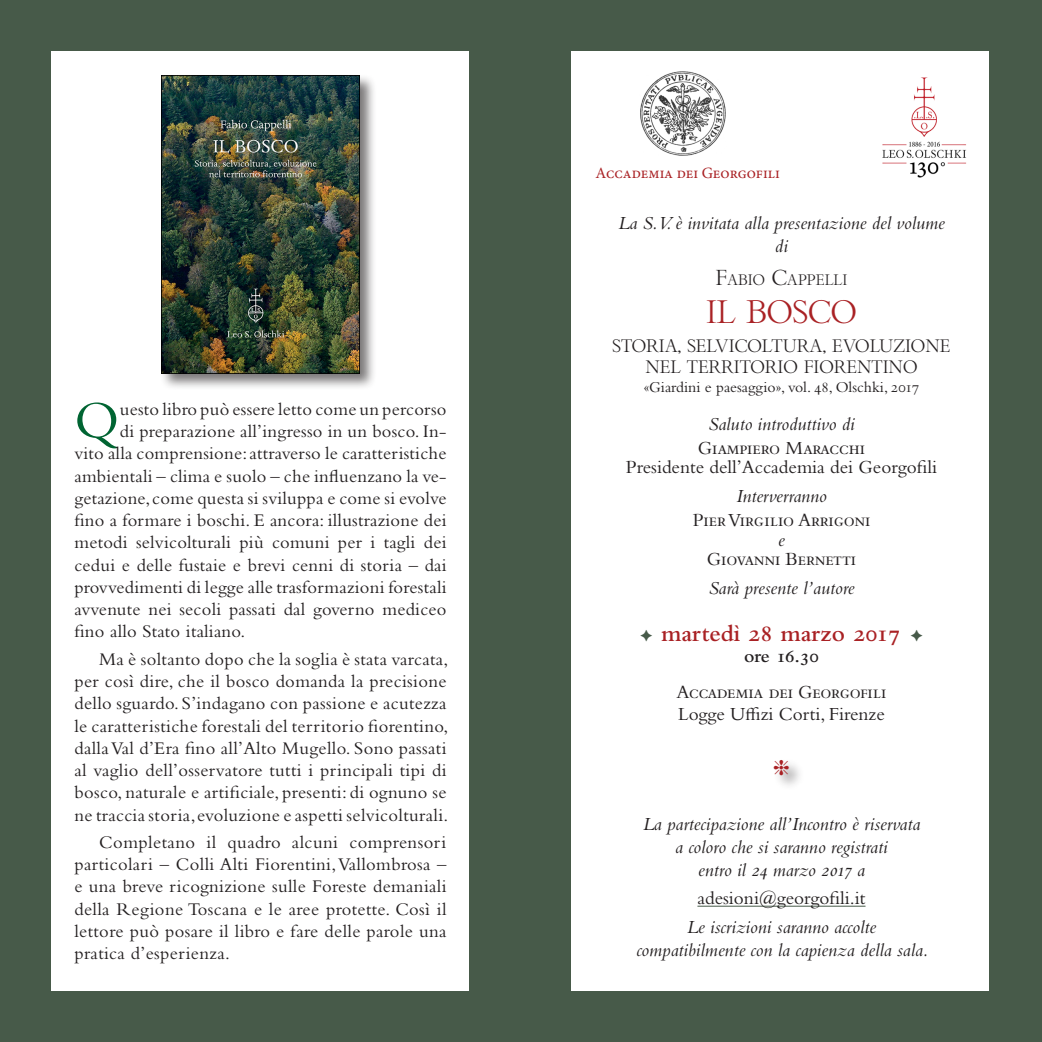
<style>
.page{position:relative;width:1042px;height:1042px;background:#475a49}
.page>*{position:absolute;margin:0;border:0;box-sizing:border-box;transform-origin:0 0}
._5_testo{font:54.43px "Bembo Std";color:#006432}
._2_titolo{font:31.5px "Bembo Titling MT Std";color:#a92124}
._8_Prezzo_e_Isbn{font:600 24.5px "Bembo Std";color:#a92124}
.Normale{font:italic 19.25px/23.1px "Bembo Std";color:#231f20;text-align:center}
.Normale-2{font:19.25px "Bembo Std";color:#231f20}
.Normale-3{font:19.25px "Bembo Std";letter-spacing:-.02em;color:#231f20}
._8_Prezzo_e_Isbn-2{font:600 19.25px "Bembo Std";letter-spacing:-.01em;color:#231f20}
._5_testo-2{font:18.55px/22.2px "Bembo Std";letter-spacing:.02em;color:#231f20;text-align:justify}
.Normale-4{font:17.5px/21px "Bembo Titling MT Std";color:#231f20;text-align:center}
.Normale-5{font:15.75px "Bembo Std";color:#231f20}
.t1{font:15.75px "Minion Pro";color:#a92124}
._1_autore{font:14.7px "Bembo Titling MT Std";color:#231f20}
.s1{font-size:21px}
.s2{color:#475a49}
</style>
<div class="page">
<div style="left:570px;top:51px;width:418px;height:940px;background:#fff"></div>
<div style="left:52px;top:51px;width:417px;height:940px;background:#fff"></div>
<div style="left:772px;top:758px;width:33px;height:33px;background:#231f20;opacity:.6"></div>
<img style="left:882px;top:77px;width:84px;height:101px">
<div style="left:159px;top:74px;width:217px;height:316px;background:#231f20;opacity:.6"></div>
<img style="left:161px;top:76px;width:199px;height:297px">
<img style="left:640px;top:71px;width:86px;height:84px">
<hr style="left:697px;top:906px;width:168px;height:1px;background:#475a49">
<svg style="left:774px;top:760px;width:15px;height:15px"></svg>
<p class="_5_testo" style="left:74px;top:388px;width:46px">Q</p>
<p class="_5_testo-2" style="left:120px;top:397px;width:328px">uesto libro può essere letto come un percorso</p>
<p class="_5_testo-2" style="left:120px;top:420px;width:328px">di preparazione all’ingresso in un bosco. In-</p>
<p class="_5_testo-2" style="left:74px;top:442px;width:374px">vito alla comprensione: attraverso le caratteristiche</p>
<p class="_5_testo-2" style="left:74px;top:464px;width:374px">ambientali – clima e suolo – che influenzano la ve-</p>
<p class="_5_testo-2" style="left:74px;top:487px;width:374px">getazione, come questa si sviluppa e come si evolve</p>
<p class="_5_testo-2" style="left:74px;top:509px;width:374px">fino a formare i boschi. E ancora: illustrazione dei</p>
<p class="_5_testo-2" style="left:74px;top:531px;width:374px">metodi selvicolturali più comuni per i tagli dei</p>
<p class="_5_testo-2" style="left:74px;top:553px;width:374px">cedui e delle fustaie e brevi cenni di storia – dai</p>
<p class="_5_testo-2" style="left:74px;top:576px;width:374px">provvedimenti di legge alle trasformazioni forestali</p>
<p class="_5_testo-2" style="left:74px;top:598px;width:374px">avvenute nei secoli passati dal governo mediceo</p>
<p class="_5_testo-2" style="left:74px;top:620px;width:172px">fino allo Stato italiano.</p>
<p class="_5_testo-2" style="left:74px;top:647px;width:375px;text-indent:25px">Ma è soltanto dopo che la soglia è stata varcata, per così dire, che il bosco domanda la precisione dello sguardo. S’indagano con passione e acutezza le caratteristiche forestali del territorio fiorentino, dalla Val d’Era fino all’Alto Mugello. Sono passati al vaglio dell’osservatore tutti i principali tipi di bosco, naturale e artificiale, presenti: di ognuno se ne traccia storia, evoluzione e aspetti selvicolturali.</p>
<p class="_5_testo-2" style="left:74px;top:830px;width:374px;text-indent:25px">Completano il quadro alcuni comprensori particolari – Colli Alti Fiorentini, Vallombrosa – e una breve ricognizione sulle Foreste demaniali della Regione Toscana e le aree protette. Così il lettore può posare il libro e fare delle parole una pratica d’esperienza.</p>
<p class="t1" style="left:595px;top:162px;width:186px">Accademia dei Georgofili</p>
<p class="Normale" style="left:618px;top:211px;width:328px">La S.V. è invitata alla presentazione del volume</p>
<p class="Normale" style="left:775px;top:234px;width:15px">di</p>
<p class="_1_autore" style="left:715px;top:270px;width:133px"><span class="s1">F</span>ABIO <span class="s1">C</span>APPELLI</p>
<p class="_2_titolo" style="left:706px;top:293px;width:152px">IL BOSCO</p>
<p class="Normale-4" style="left:612px;top:335px;width:339px">STORIA, SELVICOLTURA, EVOLUZIONE<br>NEL TERRITORIO FIORENTINO</p>
<p class="Normale-5" style="left:644px;top:377px;width:277px">«Giardini e paesaggio», vol. 48, Olschki, 2017</p>
<p class="Normale" style="left:708px;top:411px;width:148px">Saluto introduttivo di</p>
<p class="Normale-2" style="left:698px;top:436px;width:169px">Giampiero Maracchi</p>
<p class="Normale-2" style="left:626px;top:456px;width:313px">Presidente dell’Accademia dei Georgofili</p>
<p class="Normale" style="left:736px;top:484px;width:92px">Interverranno</p>
<p class="Normale-2" style="left:693px;top:509px;width:179px">Pier Virgilio Arrigoni</p>
<p class="Normale" style="left:778px;top:528px;width:8px">e</p>
<p class="Normale-3" style="left:707px;top:548px;width:151px">Giovanni Bernetti</p>
<p class="Normale" style="left:708px;top:576px;width:148px">Sarà presente l’autore</p>
<p class="_8_Prezzo_e_Isbn" style="left:640px;top:620px;width:284px"><span class="s2">✦</span> martedì 28 marzo 2017 <span class="s2">✦</span></p>
<p class="_8_Prezzo_e_Isbn-2" style="left:744px;top:645px;width:76px">ore 16.30</p>
<p class="Normale-2" style="left:676px;top:681px;width:211px">Accademia dei Georgofili</p>
<p class="Normale-2" style="left:678px;top:703px;width:208px">Logge Uffizi Corti, Firenze</p>
<p class="Normale" style="left:643px;top:812px;width:279px">La partecipazione all’Incontro è riservata a coloro che si saranno registrati<br>entro il 24 marzo 2017 a</p>
<p class="Normale-2" style="left:697px;top:887px;width:170px">adesioni@georgofili.it</p>
<p class="Normale" style="left:636px;top:914px;width:294px">Le iscrizioni saranno accolte compatibilmente con la capienza della sala.</p>
</div>
